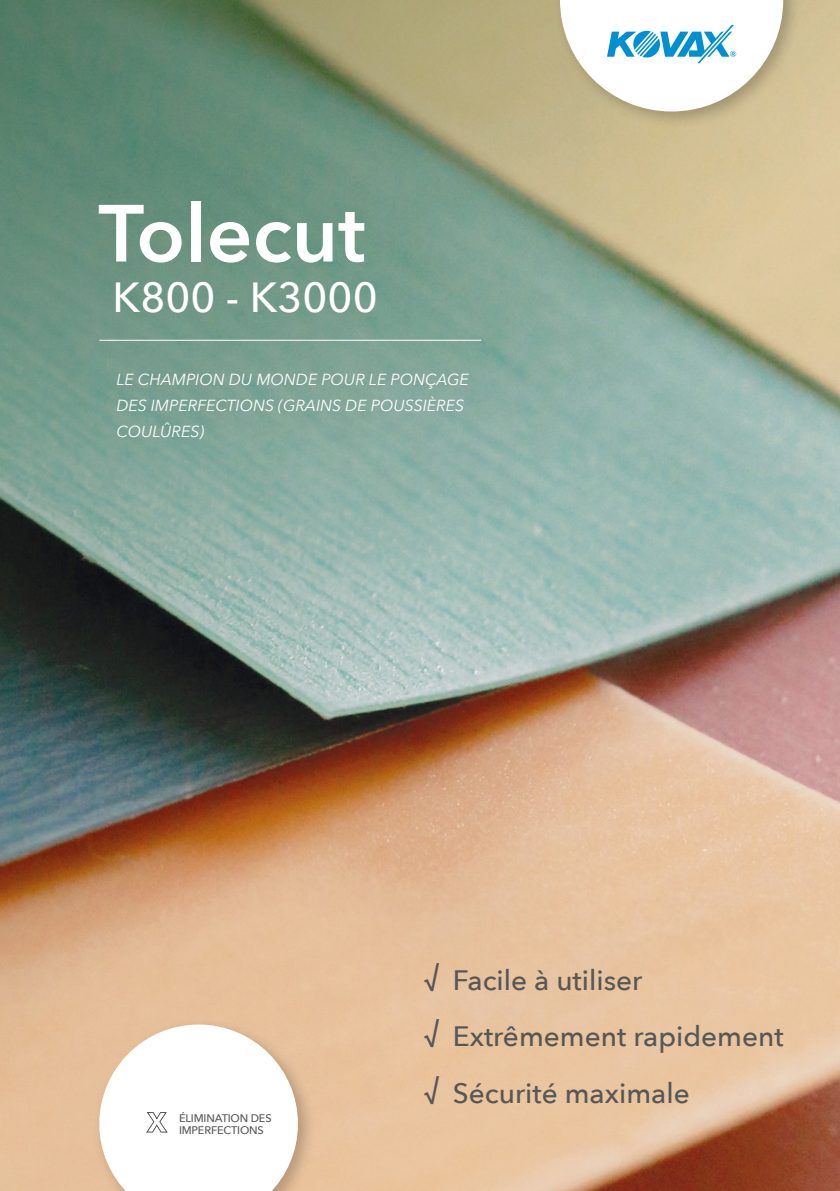
<style>
.page{position:relative;width:840px;height:1191px;background:#fff}
.page>*{position:absolute;margin:0;border:0;box-sizing:border-box;transform-origin:0 0}
.t1{font:600 80px "Avenir Next";color:#fff}
.t2{font:500 42px "Avenir Next";color:#fff}
.t3{font:500 28px/56.6px "Avenir Next";color:#575756}
.t4{font:italic 16px/26px "Avenir Next";color:#fff}
.t5{font:500 11px/12px "Avenir Next";letter-spacing:-.015em;color:#575756}
</style>
<div class="page">
<img style="left:0;top:0;width:839px;height:1191px">
<div style="left:92px;top:1017px;width:224px;height:174px;background:#000;opacity:.22"></div>
<svg style="left:99px;top:1024px;width:199px;height:167px"></svg>
<hr style="left:99px;top:340px;width:382px;height:1px;background:#fff">
<div style="left:552px;top:0;width:249px;height:130px;background:#000;opacity:.22"></div>
<svg style="left:559px;top:0;width:223px;height:111px"></svg>
<h1 class="t1" style="left:98px;top:165px;width:268px">Tolecut</h1>
<h2 class="t2" style="left:113px;top:261px;width:266px">K800 - K3000</h2>
<p class="t4" style="left:116px;top:365px;width:354px">LE CHAMPION DU MONDE POUR LE PONÇAGE<br>DES IMPERFECTIONS (GRAINS DE POUSSIÈRES<br>COULÛRES)</p>
<p class="t5" style="left:179px;top:1112px;width:94px">ÉLIMINATION DES<br>IMPERFECTIONS</p>
<h3 class="t3" style="left:424px;top:950px;width:360px">√ Facile à utiliser<br>√ Extrêmement rapidement √ Sécurité maximale</h3>
</div>
